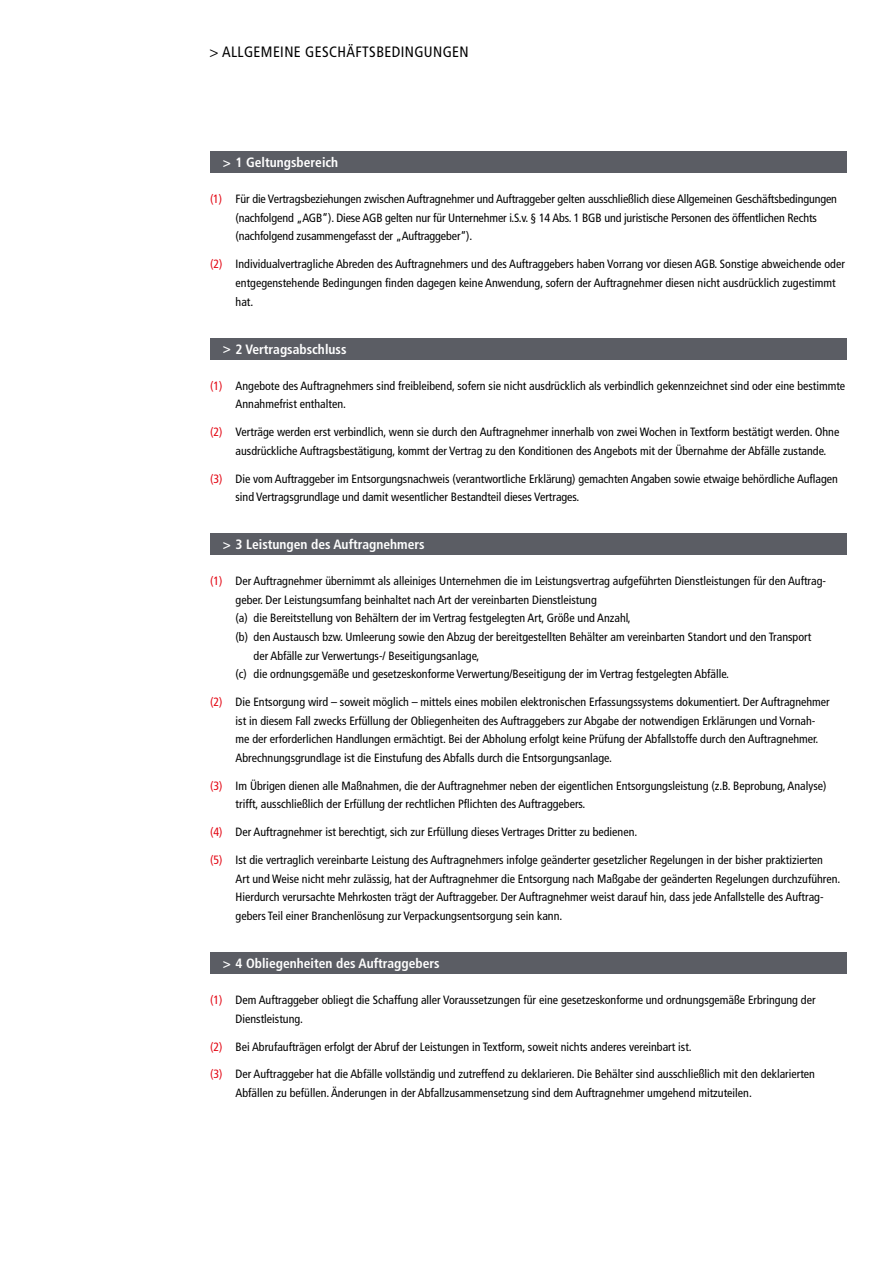
<style>
.page{position:relative;width:893px;height:1263px;background:#fff}
.page>*{position:absolute;margin:0;border:0;box-sizing:border-box;transform-origin:0 0}
.t1{font:condensed 15px "Frutiger LT Pro";letter-spacing:.025em;color:#000}
.t2{font:700 condensed 13.5px "Frutiger LT Pro";color:#fff}
.t3{font:condensed 12px/18.6px "Frutiger LT Pro";color:#000}
.s1{color:#e30613}
</style>
<div class="page">
<div style="left:210px;top:152px;width:636px;height:21px;background:#5b5d64"></div>
<div style="left:210px;top:338px;width:636px;height:21px;background:#5b5d64"></div>
<div style="left:210px;top:534px;width:636px;height:21px;background:#5b5d64"></div>
<div style="left:210px;top:953px;width:636px;height:21px;background:#5b5d64"></div>
<p class="t1" style="left:209px;top:43px;width:261px">&gt; ALLGEMEINE GESCHÄFTSBEDINGUNGEN</p>
<p class="t2" style="left:223px;top:155px;width:117px">&gt; 1 Geltungsbereich</p>
<p class="t3" style="left:236px;top:190px;width:603px;text-indent:-26px"><span class="s1">(1)</span> Für die Vertragsbeziehungen zwischen Auftragnehmer und Auftraggeber gelten ausschließlich diese Allgemeinen Geschäftsbedingungen (nachfolgend „AGB“). Diese AGB gelten nur für Unternehmer i.S.v. § 14 Abs. 1 BGB und juristische Personen des öffentlichen Rechts (nachfolgend zusammengefasst der „Auftraggeber“).</p>
<p class="t3" style="left:236px;top:255px;width:611px;text-indent:-26px"><span class="s1">(2)</span> Individualvertragliche Abreden des Auftragnehmers und des Auftraggebers haben Vorrang vor diesen AGB. Sonstige abweichende oder entgegenstehende Bedingungen finden dagegen keine Anwendung, sofern der Auftragnehmer diesen nicht ausdrücklich zugestimmt hat.</p>
<p class="t2" style="left:223px;top:341px;width:125px">&gt; 2 Vertragsabschluss</p>
<p class="t3" style="left:236px;top:376px;width:611px;text-indent:-26px"><span class="s1">(1)</span> Angebote des Auftragnehmers sind freibleibend, sofern sie nicht ausdrücklich als verbindlich gekennzeichnet sind oder eine bestimmte<br>Annahmefrist enthalten.</p>
<p class="t3" style="left:236px;top:423px;width:605px;text-indent:-26px"><span class="s1">(2)</span> Verträge werden erst verbindlich, wenn sie durch den Auftragnehmer innerhalb von zwei Wochen in Textform bestätigt werden. Ohne ausdrückliche Auftragsbestätigung, kommt der Vertrag zu den Konditionen des Angebots mit der Übernahme der Abfälle zustande.</p>
<p class="t3" style="left:236px;top:469px;width:604px;text-indent:-26px"><span class="s1">(3)</span> Die vom Auftraggeber im Entsorgungsnachweis (verantwortliche Erklärung) gemachten Angaben sowie etwaige behördliche Auflagen sind Vertragsgrundlage und damit wesentlicher Bestandteil dieses Vertrages.</p>
<p class="t2" style="left:223px;top:537px;width:203px">&gt; 3 Leistungen des Auftragnehmers</p>
<p class="t3" style="left:210px;top:572px;width:616px"><span class="s1">(1)</span> Der Auftragnehmer übernimmt als alleiniges Unternehmen die im Leistungsvertrag aufgeführten Dienstleistungen für den Auftrag-</p>
<p class="t3" style="left:236px;top:590px;width:363px">geber. Der Leistungsumfang beinhaltet nach Art der vereinbarten Dienstleistung</p>
<p class="t3" style="left:236px;top:609px;width:397px">(a) die Bereitstellung von Behältern der im Vertrag festgelegten Art, Größe und Anzahl,</p>
<p class="t3" style="left:236px;top:628px;width:577px">(b) den Austausch bzw. Umleerung sowie den Abzug der bereitgestellten Behälter am vereinbarten Standort und den Transport</p>
<p class="t3" style="left:254px;top:646px;width:227px">der Abfälle zur Verwertungs-/ Beseitigungsanlage,</p>
<p class="t3" style="left:236px;top:665px;width:495px">(c) die ordnungsgemäße und gesetzeskonforme Verwertung/Beseitigung der im Vertrag festgelegten Abfälle.</p>
<p class="t3" style="left:236px;top:693px;width:596px;text-indent:-26px"><span class="s1">(2)</span> Die Entsorgung wird – soweit möglich – mittels eines mobilen elektronischen Erfassungssystems dokumentiert. Der Auftragnehmer ist in diesem Fall zwecks Erfüllung der Obliegenheiten des Auftraggebers zur Abgabe der notwendigen Erklärungen und Vornah&shy;me der erforderlichen Handlungen ermächtigt. Bei der Abholung erfolgt keine Prüfung der Abfallstoffe durch den Auftragnehmer.<br>Abrechnungsgrundlage ist die Einstufung des Abfalls durch die Entsorgungsanlage.</p>
<p class="t3" style="left:236px;top:776px;width:592px;text-indent:-26px"><span class="s1">(3)</span> Im Übrigen dienen alle Maßnahmen, die der Auftragnehmer neben der eigentlichen Entsorgungsleistung (z.B. Beprobung, Analyse) trifft, ausschließlich der Erfüllung der rechtlichen Pflichten des Auftraggebers.</p>
<p class="t3" style="left:210px;top:823px;width:429px"><span class="s1">(4)</span> Der Auftragnehmer ist berechtigt, sich zur Erfüllung dieses Vertrages Dritter zu bedienen.</p>
<p class="t3" style="left:236px;top:851px;width:606px;text-indent:-26px"><span class="s1">(5)</span> Ist die vertraglich vereinbarte Leistung des Auftragnehmers infolge geänderter gesetzlicher Regelungen in der bisher praktizierten<br>Art und Weise nicht mehr zulässig, hat der Auftragnehmer die Entsorgung nach Maßgabe der geänderten Regelungen durchzuführen.<br>Hierdurch verursachte Mehrkosten trägt der Auftraggeber. Der Auftragnehmer weist darauf hin, dass jede Anfallstelle des Auftrag&shy;gebers Teil einer Branchenlösung zur Verpackungsentsorgung sein kann.</p>
<p class="t2" style="left:223px;top:955px;width:218px">&gt; 4 Obliegenheiten des Auftraggebers</p>
<p class="t3" style="left:236px;top:991px;width:581px;text-indent:-26px"><span class="s1">(1)</span> Dem Auftraggeber obliegt die Schaffung aller Voraussetzungen für eine gesetzeskonforme und ordnungsgemäße Erbringung der<br>Dienstleistung.</p>
<p class="t3" style="left:210px;top:1037px;width:483px"><span class="s1">(2)</span> Bei Abrufaufträgen erfolgt der Abruf der Leistungen in Textform, soweit nichts anderes vereinbart ist.</p>
<p class="t3" style="left:236px;top:1065px;width:581px;text-indent:-26px"><span class="s1">(3)</span> Der Auftraggeber hat die Abfälle vollständig und zutreffend zu deklarieren. Die Behälter sind ausschließlich mit den deklarierten<br>Abfällen zu befüllen. Änderungen in der Abfallzusammensetzung sind dem Auftragnehmer umgehend mitzuteilen.</p>
</div>
